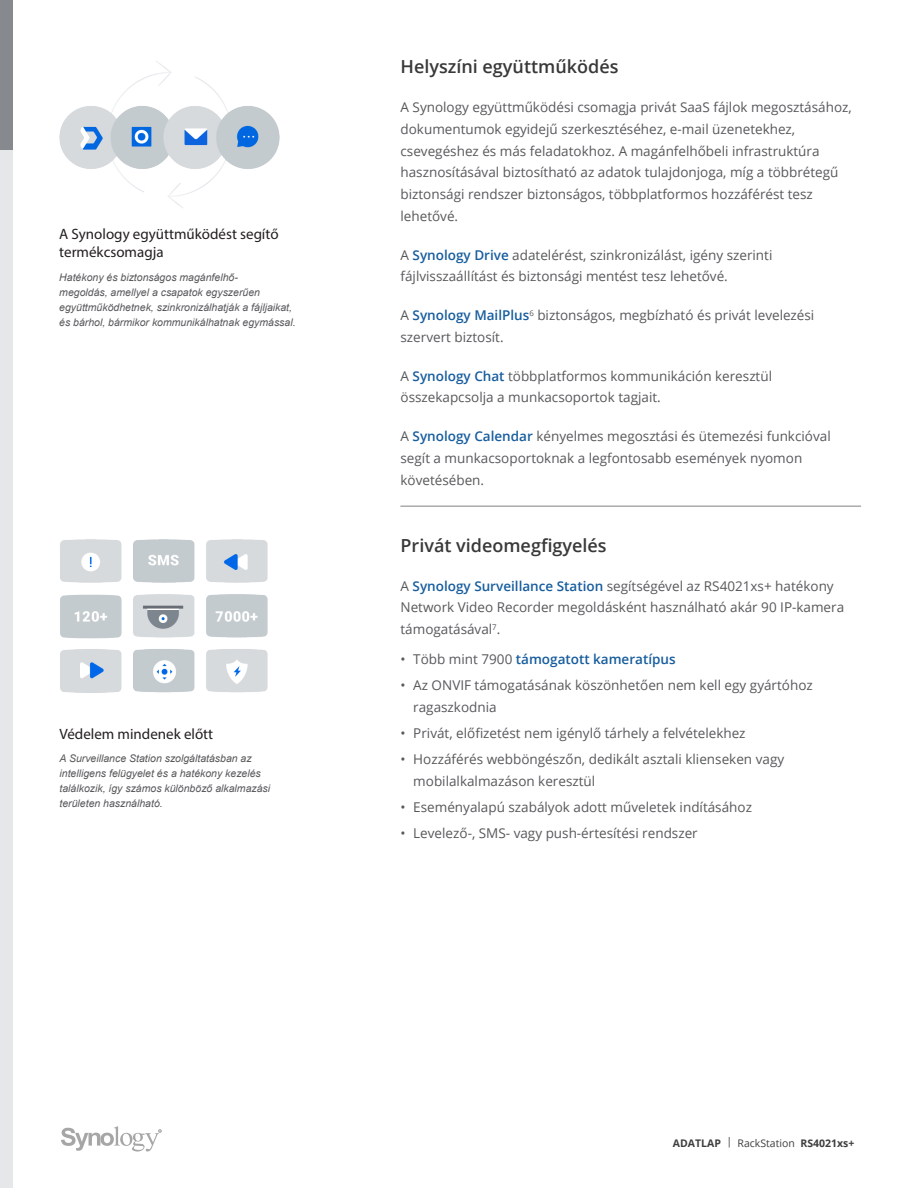
<style>
.page{position:relative;width:918px;height:1188px;background:#fff}
.page>*{position:absolute;margin:0;border:0;box-sizing:border-box;transform-origin:0 0}
.Chapter_Title{font:600 18px "Open Sans";color:#383839}
.Graphic_Title{font:15px/18px "Myriad Pro";color:#231f20}
.Body_Content{font:13.5px/21.8px "Open Sans";color:#57585a}
.t1{font:600 13.5px "Open Sans";color:#175d9e}
.Graphic_Text{font:italic 10.5px/15px "Arial";color:#57585a}
.t2{font:700 10.5px "Open Sans";color:#3e3e3f}
.s1{font-weight:600;color:#175d9e}
.s2{font-weight:400;color:#57585a}
.s3{font-weight:400}
</style>
<div class="page">
<div style="left:0;top:0;width:13px;height:150px;background:#868a8e"></div>
<svg style="left:61px;top:1126px;width:101px;height:26px"></svg>
<hr style="left:401px;top:506px;width:460px;height:1px;background:#808285">
<div style="left:0;top:150px;width:13px;height:1038px;background:#e6e7e9"></div>
<img style="left:59px;top:61px;width:221px;height:147px">
<img style="left:60px;top:539px;width:208px;height:154px">
<p class="Graphic_Title" style="left:59px;top:225px;width:221px">A Synology együttműködést segítő termékcsomagja</p>
<p class="Graphic_Text" style="left:59px;top:270px;width:238px">Hatékony és biztonságos magánfelhő-<br>megoldás, amellyel a csapatok egyszerűen együttműködhetnek, szinkronizálhatják a fájljaikat, és bárhol, bármikor kommunikálhatnak egymással.</p>
<p class="Graphic_Title" style="left:60px;top:725px;width:155px">Védelem mindenek előtt</p>
<p class="Graphic_Text" style="left:60px;top:751px;width:212px">A Surveillance Station szolgáltatásban az intelligens felügyelet és a hatékony kezelés találkozik, így számos különböző alkalmazási területen használható.</p>
<p class="Chapter_Title" style="left:401px;top:54px;width:219px">Helyszíni együttműködés</p>
<p class="Body_Content" style="left:401px;top:96px;width:453px">A Synology együttműködési csomagja privát SaaS fájlok megosztásához, dokumentumok egyidejű szerkesztéséhez, e-mail üzenetekhez, csevegéshez és más feladatokhoz. A magánfelhőbeli infrastruktúra hasznosításával biztosítható az adatok tulajdonjoga, míg a többrétegű biztonsági rendszer biztonságos, többplatformos hozzáférést tesz lehetővé.</p>
<p class="Body_Content" style="left:401px;top:243px;width:373px">A <span class="s1">Synology Drive</span> adatelérést, szinkronizálást, igény szerinti fájlvisszaállítást és biztonsági mentést tesz lehetővé.</p>
<p class="Body_Content" style="left:401px;top:304px;width:415px">A <span class="s1">Synology MailPlus</span><sup>6</sup> biztonságos, megbízható és privát levelezési szervert biztosít.</p>
<p class="Body_Content" style="left:401px;top:364px;width:373px">A <span class="s1">Synology Chat</span> többplatformos kommunikáción keresztül összekapcsolja a munkacsoportok tagjait.</p>
<p class="Body_Content" style="left:401px;top:425px;width:432px">A <span class="s1">Synology Calendar</span> kényelmes megosztási és ütemezési funkcióval segít a munkacsoportoknak a legfontosabb események nyomon követésében.</p>
<p class="Chapter_Title" style="left:401px;top:533px;width:208px">Privát videomegfigyelés</p>
<p class="Body_Content" style="left:401px;top:574px;width:445px">A <span class="s1">Synology Surveillance Station</span> segítségével az RS4021xs+ hatékony<br>Network Video Recorder megoldásként használható akár 90 IP-kamera támogatásával<sup>7</sup>.</p>
<p class="t1" style="left:401px;top:650px;width:277px"><span class="s2">• Több mint 7900</span> támogatott kameratípus</p>
<p class="Body_Content" style="left:413px;top:674px;width:401px;text-indent:-13px">• Az ONVIF támogatásának köszönhetően nem kell egy gyártóhoz ragaszkodnia</p>
<p class="Body_Content" style="left:401px;top:722px;width:347px">• Privát, előfizetést nem igénylő tárhely a felvételekhez</p>
<p class="Body_Content" style="left:413px;top:748px;width:372px;text-indent:-13px">• Hozzáférés webböngészőn, dedikált asztali klienseken vagy mobilalkalmazáson keresztül</p>
<p class="Body_Content" style="left:401px;top:796px;width:353px">• Eseményalapú szabályok adott műveletek indításához</p>
<p class="Body_Content" style="left:401px;top:822px;width:299px">• Levelező-, SMS- vagy push-értesítési rendszer</p>
<p class="t2" style="left:673px;top:1136px;width:183px">ADATLAP <span class="s3">| RackStation</span> RS4021xs+</p>
</div>
